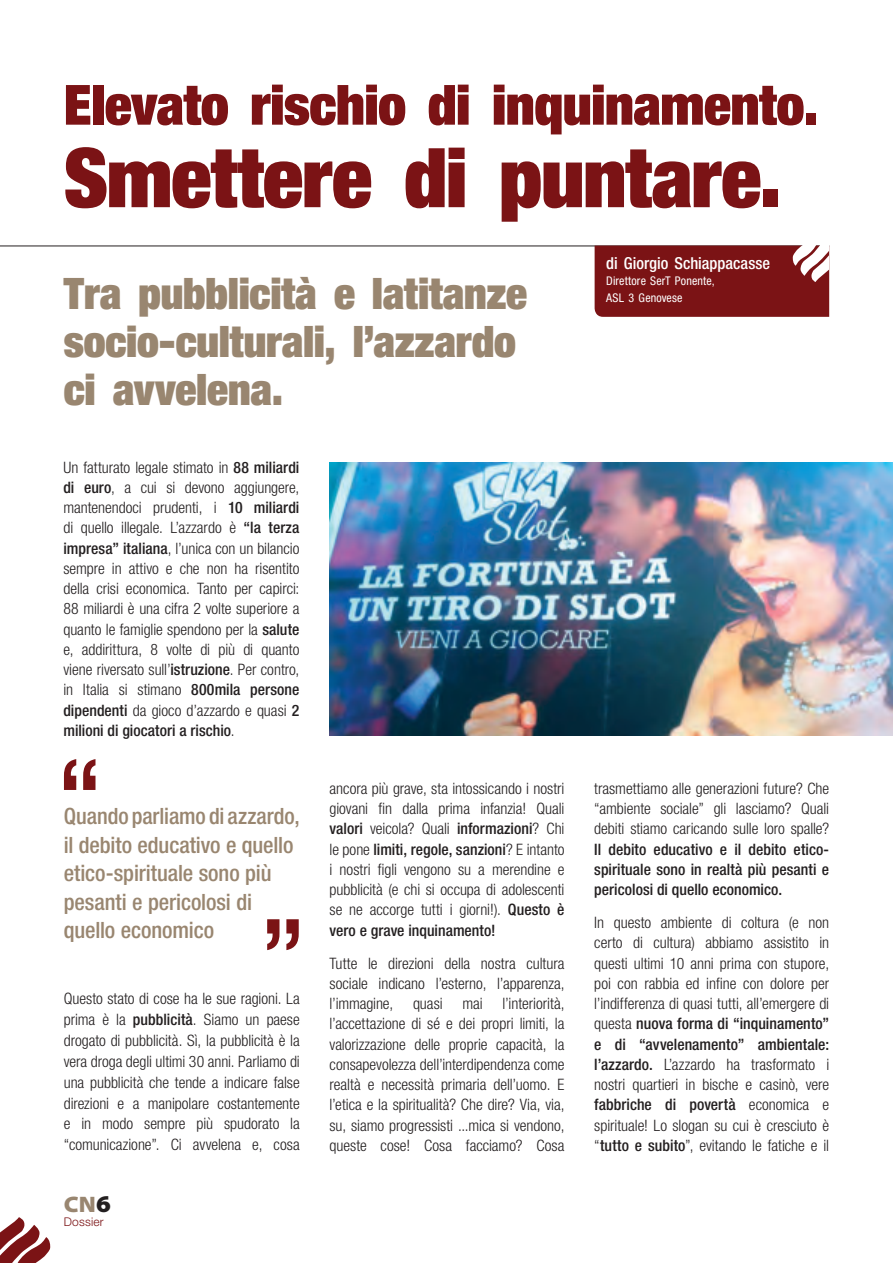
<style>
.page{position:relative;width:893px;height:1263px;background:#fff}
.page>*{position:absolute;margin:0;border:0;box-sizing:border-box;transform-origin:0 0}
.t1{font:900 condensed 82.5px "Helvetica Neue LT Std";letter-spacing:-.01em;color:#7b1315}
.t2{font:900 condensed 55.5px "Helvetica Neue LT Std";letter-spacing:-.01em;color:#7b1315}
.t3{font:900 condensed 43.5px/48px "Helvetica Neue LT Std";letter-spacing:-.005em;color:#998670}
.t4{font:500 condensed 22.5px/28.5px "Helvetica Neue LT Std";letter-spacing:-.005em;color:#998670}
.t5{font:900 semi-expanded 22.5px "Myriad Pro";color:#998670}
.t6{font:500 condensed 16.5px "Helvetica Neue LT Std";color:#fff}
.t7{font:300 condensed 15.75px/20.2px "Helvetica Neue LT Std";letter-spacing:-.005em;color:#231f20;text-align:justify}
.t8{font:500 condensed 15.75px/20.2px "Helvetica Neue LT Std";letter-spacing:.005em;color:#231f20;text-align:justify}
.t9{font:condensed 12px/16.5px "Helvetica Neue LT Std";letter-spacing:.01em;color:#fff}
.t10{font:300 12px "Helvetica Neue LT Std";letter-spacing:.015em;color:#7b1315}
.s1{font-weight:500}
.s2{font-size:24px;color:#231f20}
</style>
<div class="page">
<svg style="left:0;top:1217px;width:51px;height:46px"></svg>
<img style="left:330px;top:462px;width:563px;height:274px">
<svg style="left:64px;top:759px;width:31px;height:31px"></svg>
<svg style="left:267px;top:919px;width:32px;height:31px"></svg>
<hr style="left:0;top:246px;width:829px;height:1px;background:#231f20">
<svg style="left:595px;top:245px;width:234px;height:72px;background:#811f21"></svg>
<h2 class="t2" style="left:64px;top:69px;width:756px">Elevato rischio di inquinamento.</h2>
<h1 class="t1" style="left:64px;top:125px;width:719px">Smettere di puntare.</h1>
<p class="t6" style="left:606px;top:253px;width:165px">di Giorgio Schiappacasse</p>
<p class="t9" style="left:606px;top:273px;width:110px">Direttore SerT Ponente,<br>ASL 3 Genovese</p>
<h3 class="t3" style="left:64px;top:268px;width:465px">Tra pubblicità e latitanze socio-culturali, l’azzardo ci avvelena.</h3>
<p class="t7" style="left:63px;top:457px;width:238px">Un fatturato legale stimato in <span class="s1">88 miliardi di euro</span>, a cui si devono aggiungere, mantenendoci prudenti, i <span class="s1">10 miliardi </span>di quello illegale. L’azzardo è <span class="s1">“la terza impresa” italiana</span>, l’unica con un bilancio sempre in attivo e che non ha risentito della crisi economica. Tanto per capirci:<br>88 miliardi è una cifra 2 volte superiore a quanto le famiglie spendono per la <span class="s1">salute </span>e, addirittura, 8 volte di più di quanto viene riversato sull’<span class="s1">istruzione</span>. Per contro, in Italia si stimano <span class="s1">800mila persone dipendenti</span> da gioco d’azzardo e quasi <span class="s1">2 milioni di giocatori a rischio</span>.</p>
<h3 class="t4" style="left:64px;top:801px;width:237px">Quando parliamo di azzardo, il debito educativo e quello etico-spirituale sono più pesanti e pericolosi di quello economico</h3>
<p class="t7" style="left:64px;top:988px;width:238px;line-height:20.9px">Questo stato di cose ha le sue ragioni. La prima è la <span class="s1">pubblicità</span>. Siamo un paese drogato di pubblicità. Sì, la pubblicità è la vera droga degli ultimi 30 anni. Parliamo di una pubblicità che tende a indicare false direzioni e a manipolare costantemente e in modo sempre più spudorato la “comunicazione”. Ci avvelena e, cosa</p>
<h3 class="t5" style="left:64px;top:1191px;width:49px">CN<span class="s2">6</span></h3>
<p class="t10" style="left:64px;top:1214px;width:41px">Dossier</p>
<p class="t7" style="left:330px;top:778px;width:236px">ancora più grave, sta intossicando i nostri giovani fin dalla prima infanzia! Quali <span class="s1">valori</span> veicola? Quali <span class="s1">informazioni</span>? Chi le pone <span class="s1">limiti, regole, sanzioni</span>? E intanto i nostri figli vengono su a merendine e pubblicità (e chi si occupa di adolescenti se ne accorge tutti i giorni!). <span class="s1">Questo è vero e grave inquinamento!</span></p>
<p class="t7" style="left:330px;top:953px;width:236px">Tutte le direzioni della nostra cultura sociale indicano l’esterno, l’apparenza, l’immagine,</p>
<p class="t7" style="left:330px;top:993px;width:236px;text-indent:173px">l’interiorità, l’accettazione di sé e dei propri limiti, la valorizzazione delle proprie capacità, la consapevolezza dell’interdipendenza come realtà e necessità primaria dell’uomo. E l’etica e la spiritualità? Che dire? Via, via, su, siamo progressisti ...mica si vendono, queste cose! Cosa facciamo? Cosa</p>
<p class="t7" style="left:413px;top:993px;width:31px">quasi</p>
<p class="t7" style="left:462px;top:993px;width:22px">mai</p>
<p class="t7" style="left:594px;top:778px;width:236px">trasmettiamo alle generazioni future? Che “ambiente sociale” gli lasciamo? Quali debiti stiamo caricando sulle loro spalle?</p>
<p class="t8" style="left:594px;top:839px;width:236px">Il debito educativo e il debito etico&shy;spirituale sono in realtà più pesanti e pericolosi di quello economico.</p>
<p class="t7" style="left:594px;top:912px;width:236px">In questo ambiente di coltura (e non certo di cultura) abbiamo assistito in questi ultimi 10 anni prima con stupore, poi con rabbia ed infine con dolore per l’indifferenza di quasi tutti, all’emergere di questa <span class="s1">nuova forma di “inquinamento” e di “avvelenamento” ambientale: l’azzardo.</span> L’azzardo ha trasformato i nostri quartieri in bische e casinò, vere <span class="s1">fabbriche di povertà</span> economica e spirituale! Lo slogan su cui è cresciuto è “<span class="s1">tutto e subito</span>”, evitando le fatiche e il</p>
</div>
